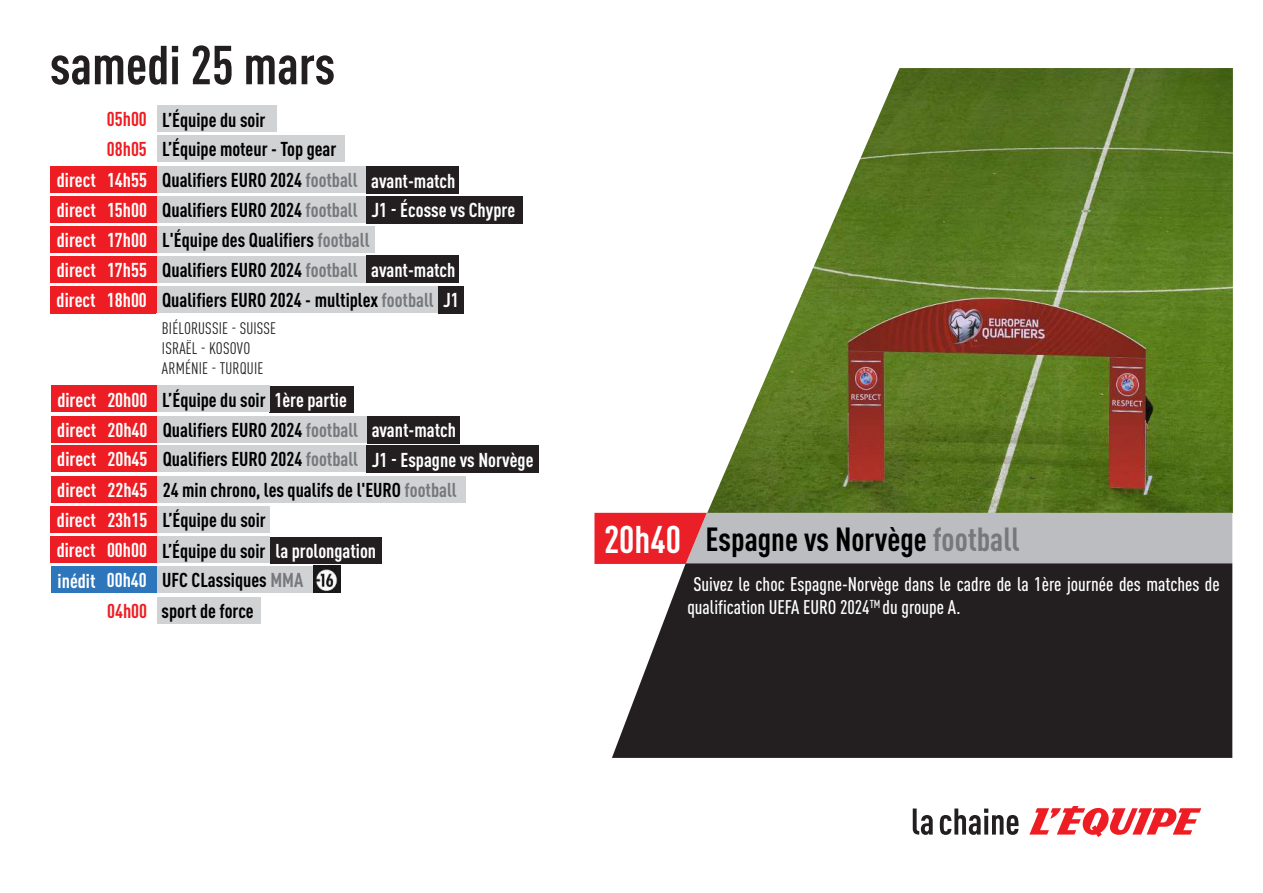
<style>
.page{position:relative;width:1263px;height:893px;background:#fff}
.page>*{position:absolute;margin:0;border:0;box-sizing:border-box;transform-origin:0 0}
.t1{font:700 condensed 54px "DINOT";color:#231f20}
.t2{font:700 condensed 38.1px "DINOT";color:#fff}
.t3{font:700 condensed 33px "DINOT";color:#000001}
.t4{font:700 condensed 19.8px/30.2px "DINOT";color:#fff}
.t5{font:700 condensed 19.8px/30px "DINOT";color:#000001}
.t6{font:500 condensed 19.5px/23.4px "DINOT";color:#fff}
.t7{font:condensed 16.5px/19.8px "DINOT";letter-spacing:.01em;color:#231f20}
.s1{color:#ee1d23}
.s2{color:#fff}
.s3{color:#76787b}
.s4{color:#000001}
</style>
<div class="page">
<svg style="left:1029px;top:806px;width:172px;height:31px"></svg>
<svg style="left:913px;top:808px;width:20px;height:27px"></svg>
<svg style="left:940px;top:808px;width:78px;height:27px"></svg>
<img style="left:707px;top:68px;width:526px;height:445px">
<svg style="left:612px;top:564px;width:620px;height:194px;background:#312e2e"></svg>
<svg style="left:594px;top:513px;width:638px;height:51px;background:#c2a2a6"></svg>
<div style="left:157px;top:106px;width:119px;height:26px;background:#d1d2d4"></div>
<div style="left:102px;top:166px;width:55px;height:27px;background:#ee1d23"></div>
<div style="left:51px;top:166px;width:51px;height:27px;background:#ee1d23"></div>
<div style="left:157px;top:166px;width:210px;height:27px;background:#d1d2d4"></div>
<div style="left:366px;top:166px;width:93px;height:28px;background:#231f20"></div>
<div style="left:157px;top:135px;width:187px;height:27px;background:#d1d2d4"></div>
<div style="left:102px;top:196px;width:55px;height:26px;background:#ee1d23"></div>
<div style="left:51px;top:196px;width:51px;height:26px;background:#ee1d23"></div>
<div style="left:157px;top:196px;width:210px;height:26px;background:#d1d2d4"></div>
<div style="left:366px;top:196px;width:157px;height:27px;background:#231f20"></div>
<div style="left:102px;top:226px;width:55px;height:26px;background:#ee1d23"></div>
<div style="left:51px;top:226px;width:51px;height:26px;background:#ee1d23"></div>
<div style="left:157px;top:226px;width:218px;height:26px;background:#d1d2d4"></div>
<div style="left:102px;top:256px;width:55px;height:26px;background:#ee1d23"></div>
<div style="left:51px;top:256px;width:51px;height:26px;background:#ee1d23"></div>
<div style="left:157px;top:256px;width:210px;height:26px;background:#d1d2d4"></div>
<div style="left:366px;top:255px;width:93px;height:28px;background:#231f20"></div>
<div style="left:102px;top:286px;width:55px;height:27px;background:#ee1d23"></div>
<div style="left:50px;top:286px;width:52px;height:27px;background:#ee1d23"></div>
<div style="left:157px;top:286px;width:281px;height:27px;background:#d1d2d4"></div>
<div style="left:438px;top:286px;width:25px;height:27px;background:#231f20"></div>
<div style="left:269px;top:386px;width:85px;height:26px;background:#231f20"></div>
<div style="left:102px;top:386px;width:55px;height:26px;background:#ec1d25"></div>
<div style="left:157px;top:386px;width:112px;height:26px;background:#d1d2d4"></div>
<div style="left:51px;top:386px;width:51px;height:26px;background:#ec1d25"></div>
<div style="left:102px;top:416px;width:56px;height:26px;background:#ee1d23"></div>
<div style="left:51px;top:416px;width:51px;height:26px;background:#ee1d23"></div>
<div style="left:158px;top:416px;width:209px;height:26px;background:#d1d2d4"></div>
<div style="left:367px;top:416px;width:92px;height:27px;background:#231f20"></div>
<div style="left:102px;top:445px;width:56px;height:27px;background:#ee1d23"></div>
<div style="left:51px;top:445px;width:51px;height:27px;background:#ee1d23"></div>
<div style="left:158px;top:445px;width:209px;height:27px;background:#d1d2d4"></div>
<div style="left:367px;top:445px;width:172px;height:28px;background:#231f20"></div>
<div style="left:102px;top:476px;width:56px;height:27px;background:#ee1d23"></div>
<div style="left:51px;top:476px;width:51px;height:27px;background:#ee1d23"></div>
<div style="left:158px;top:476px;width:308px;height:27px;background:#d1d2d4"></div>
<div style="left:102px;top:506px;width:56px;height:27px;background:#ee1d23"></div>
<div style="left:50px;top:506px;width:52px;height:27px;background:#ee1d23"></div>
<div style="left:157px;top:506px;width:113px;height:27px;background:#d1d2d4"></div>
<div style="left:102px;top:536px;width:55px;height:27px;background:#ec1d25"></div>
<div style="left:157px;top:536px;width:113px;height:27px;background:#d1d2d4"></div>
<div style="left:50px;top:537px;width:52px;height:26px;background:#ec1d25"></div>
<div style="left:271px;top:537px;width:111px;height:26px;background:#231f20"></div>
<div style="left:157px;top:597px;width:103px;height:27px;background:#d1d2d4"></div>
<div style="left:102px;top:566px;width:55px;height:27px;background:#2e76bc"></div>
<div style="left:157px;top:566px;width:155px;height:27px;background:#d1d2d4"></div>
<div style="left:51px;top:567px;width:51px;height:26px;background:#2e76bc"></div>
<img style="left:313px;top:566px;width:28px;height:27px">
<h1 class="t1" style="left:50px;top:25px;width:287px">samedi 25 mars</h1>
<p class="t5" style="left:107px;top:103px;width:160px"><span class="s1">05h00</span> L’Équipe du soir</p>
<p class="t5" style="left:107px;top:133px;width:231px"><span class="s1">08h05</span> L’Équipe moteur - Top gear</p>
<p class="t5" style="left:57px;top:194px;width:460px"><span class="s2">direct 15h00</span> Qualifiers EURO 2024 <span class="s3">football</span> <span class="s2">J1 - Écosse vs Chypre direct 17h00</span> L'Équipe des Qualifiers <span class="s3">football<br></span><span class="s2">direct 17h55</span> Qualifiers EURO 2024 <span class="s3">football</span> <span class="s2">avant-match<br>direct 18h00</span> Qualifiers EURO 2024 - multiplex <span class="s3">football</span> <span class="s2">J1</span></p>
<p class="t7" style="left:162px;top:317px;width:116px">BIÉLORUSSIE - SUISSE<br>ISRAËL - KOSOVO<br>ARMÉNIE - TURQUIE</p>
<p class="t4" style="left:57px;top:383px;width:478px">direct 20h00 <span class="s4">L’Équipe du soir</span> 1ère partie<br>direct 20h40 <span class="s4">Qualifiers EURO 2024</span> <span class="s3">football</span> avant-match<br>direct 20h45 <span class="s4">Qualifiers EURO 2024</span> <span class="s3">football</span> J1 - Espagne vs Norvège direct 22h45 <span class="s4">24 min chrono, les qualifs de l'EURO</span> <span class="s3">football<br></span>direct 23h15 <span class="s4">L’Équipe du soir<br></span>direct 00h00 <span class="s4">L’Équipe du soir</span> la prolongation</p>
<p class="t4" style="left:57px;top:164px;width:400px">direct 14h55 <span class="s4">Qualifiers EURO 2024</span> <span class="s3">football</span> avant-match</p>
<p class="t5" style="left:58px;top:564px;width:247px"><span class="s2">inédit 00h40</span> UFC CLassiques <span class="s3">MMA</span></p>
<p class="t5" style="left:107px;top:594px;width:148px"><span class="s1">04h00</span> sport de force</p>
<h2 class="t2" style="left:604px;top:511px;width:79px">20h40</h2>
<h3 class="t3" style="left:705px;top:515px;width:315px">Espagne vs Norvège <span class="s3">football</span></h3>
<p class="t6" style="left:687px;top:571px;width:534px;text-indent:6px">Suivez le choc Espagne-Norvège dans le cadre de la 1ère journée des matches de qualification UEFA EURO 2024<sup>TM</sup> du groupe A.</p>
</div>
